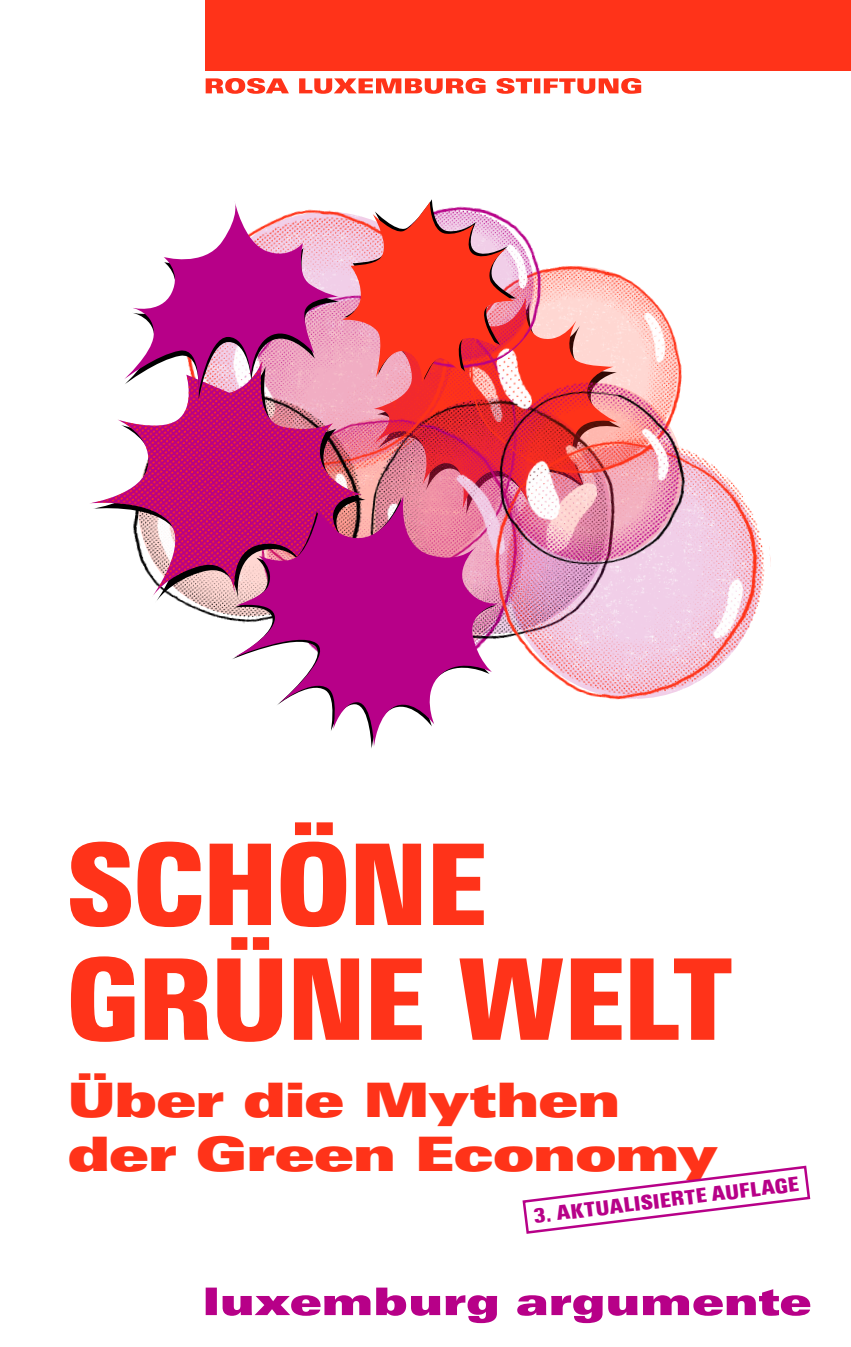
<style>
.page{position:relative;width:851px;height:1347px;background:#fff}
.page>*{position:absolute;margin:0;border:0;box-sizing:border-box;transform-origin:0 0}
.t1{font:900 condensed 112.5px/114.8px "Linotype Univers";letter-spacing:-.01em;color:#ff3319}
.t2{font:47.5px/54.5px "Linotype Univers Extd X Black";letter-spacing:.005em;color:#ff3319}
.t3{font:900 condensed 20px "Linotype Univers";color:#b70088}
</style>
<div class="page">
<svg style="left:206px;top:1287px;width:604px;height:36px"></svg>
<img style="left:377px;top:400px;width:93px;height:95px">
<img style="left:377px;top:400px;width:71px;height:37px">
<img style="left:473px;top:460px;width:298px;height:240px">
<img style="left:533px;top:476px;width:224px;height:168px">
<img style="left:458px;top:265px;width:224px;height:221px">
<img style="left:547px;top:291px;width:127px;height:77px">
<img style="left:516px;top:226px;width:28px;height:142px">
<img style="left:516px;top:229px;width:19px;height:115px">
<img style="left:487px;top:371px;width:218px;height:213px">
<img style="left:181px;top:400px;width:191px;height:221px">
<img style="left:90px;top:400px;width:272px;height:197px">
<svg style="left:234px;top:495px;width:265px;height:252px;fill:#b70488"></svg>
<svg style="left:124px;top:199px;width:392px;height:201px"></svg>
<svg style="left:522px;top:1165px;width:289px;height:69px"></svg>
<div style="left:206px;top:0;width:644px;height:71px;background:#ff3319"></div>
<svg style="left:206px;top:78px;width:435px;height:16px"></svg>
<h1 class="t1" style="left:67px;top:826px;width:666px">SCHÖNE<br>GRÜNE WELT</h1>
<p class="t2" style="left:68px;top:1072px;width:652px">Über die Mythen der Green Economy</p>
<p class="t3" style="left:532px;top:1203px;width:268px;rotate:-7deg">3. AKTUALISIERTE AUFLAGE</p>
</div>
